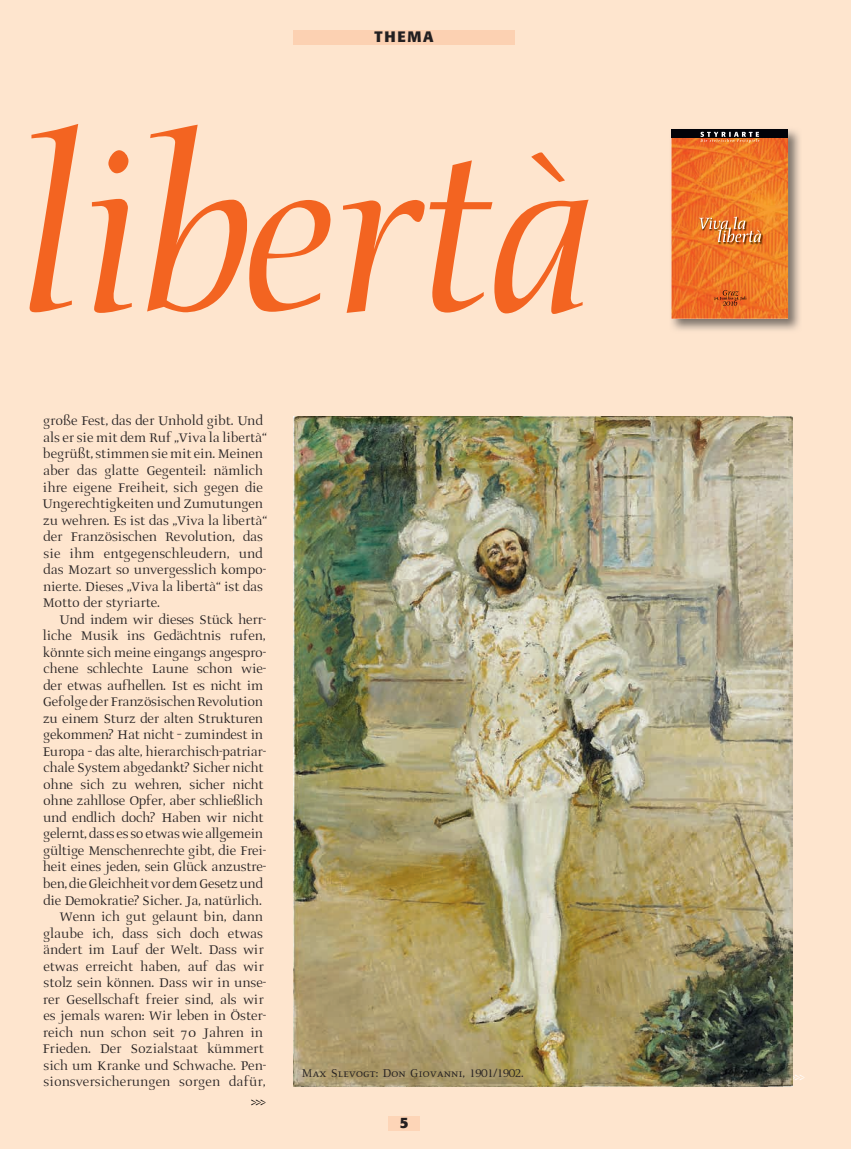
<style>
.page{position:relative;width:851px;height:1149px;background:#fff}
.page>*{position:absolute;margin:0;border:0;box-sizing:border-box;transform-origin:0 0}
.t1{font:italic 274.5px "Styriarte Text";letter-spacing:-.01em;color:#f36421}
.t2{font:15.75px/16.5px "Styriarte Text";color:#231f20}
.t3{font:15.75px "Styriarte Text";color:#fff}
.t4{font:15.75px "Styriarte Text";color:#000}
.t5{font:700 15px "Styriarte Formata";letter-spacing:.115em;color:#231f20}
.t6{font:14.25px "Styriarte Text Small Caps";color:#231f20}
</style>
<div class="page">
<div style="left:0;top:0;width:850px;height:1148px;background:#fee5ce"></div>
<div style="left:293px;top:30px;width:221px;height:15px;background:#fcd1b2"></div>
<div style="left:388px;top:1115px;width:31px;height:15px;background:#fdd5b7"></div>
<img style="left:293px;top:416px;width:499px;height:669px">
<img style="left:671px;top:129px;width:129px;height:202px">
<img style="left:671px;top:138px;width:116px;height:180px">
<div style="left:671px;top:129px;width:116px;height:9px;background:#010208"></div>
<svg style="left:700px;top:132px;width:59px;height:11px"></svg>
<svg style="left:714px;top:290px;width:32px;height:16px"></svg>
<img style="left:698px;top:216px;width:64px;height:28px">
<svg style="left:698px;top:216px;width:63px;height:26px;background:#dd8647"></svg>
<p class="t5" style="left:374px;top:27px;width:61px">THEMA</p>
<h1 class="t1" style="left:16px;top:43px;width:581px">libertà</h1>
<p class="t2" style="left:42px;top:413px;width:226px">große Fest, das der Unhold gibt. Und als er sie mit dem Ruf „Viva la libertà“ begrüßt, stimmen sie mit ein. Meinen aber das glatte Gegenteil: nämlich ihre eigene Freiheit, sich gegen die Ungerechtigkeiten und Zumutungen zu wehren. Es ist das „Viva la libertà“ der Französischen Revolution, das sie ihm entgegenschleudern, und das Mozart so unvergesslich kompo&shy;nierte. Dieses „Viva la libertà“ ist das Motto der styriarte.</p>
<p class="t2" style="left:42px;top:611px;width:225px;text-align:right">Und indem wir dieses Stück herr&shy;liche Musik ins Gedächtnis rufen, könnte sich meine eingangs angespro&shy;chene schlechte Laune schon wie&shy;der etwas aufhellen. Ist es nicht im Gefolge der Französischen Revolution zu einem Sturz der alten Strukturen gekommen? Hat nicht – zumindest in Europa – das alte, hierarchisch-patriar&shy;chale System abgedankt? Sicher nicht ohne sich zu wehren, sicher nicht ohne zahllose Opfer, aber schließlich und endlich doch? Haben wir nicht gelernt, dass es so etwas wie allgemein gültige Menschenrechte gibt, die Frei&shy;heit eines jeden, sein Glück anzustre&shy;ben, die Gleichheit vor dem Gesetz und die Demokratie? Sicher. Ja, natürlich.<br>Wenn ich gut gelaunt bin, dann glaube ich, dass sich doch etwas ändert im Lauf der Welt. Dass wir etwas erreicht haben, auf das wir stolz sein können. Dass wir in unse&shy;rer Gesellschaft freier sind, als wir es jemals waren: Wir leben in Öster&shy;reich nun schon seit 70 Jahren in Frieden. Der Sozialstaat kümmert sich um Kranke und Schwache. Pen&shy;sionsversicherungen sorgen dafür,</p>
<p class="t4" style="left:251px;top:1093px;width:16px">&gt;&gt;&gt;</p>
<p class="t6" style="left:302px;top:1066px;width:223px">Max Slevogt: Don Giovanni, 1901/1902.</p>
<p class="t5" style="left:400px;top:1112px;width:10px">5</p>
<p class="t3" style="left:790px;top:1069px;width:16px">&gt;&gt;&gt;</p>
</div>
